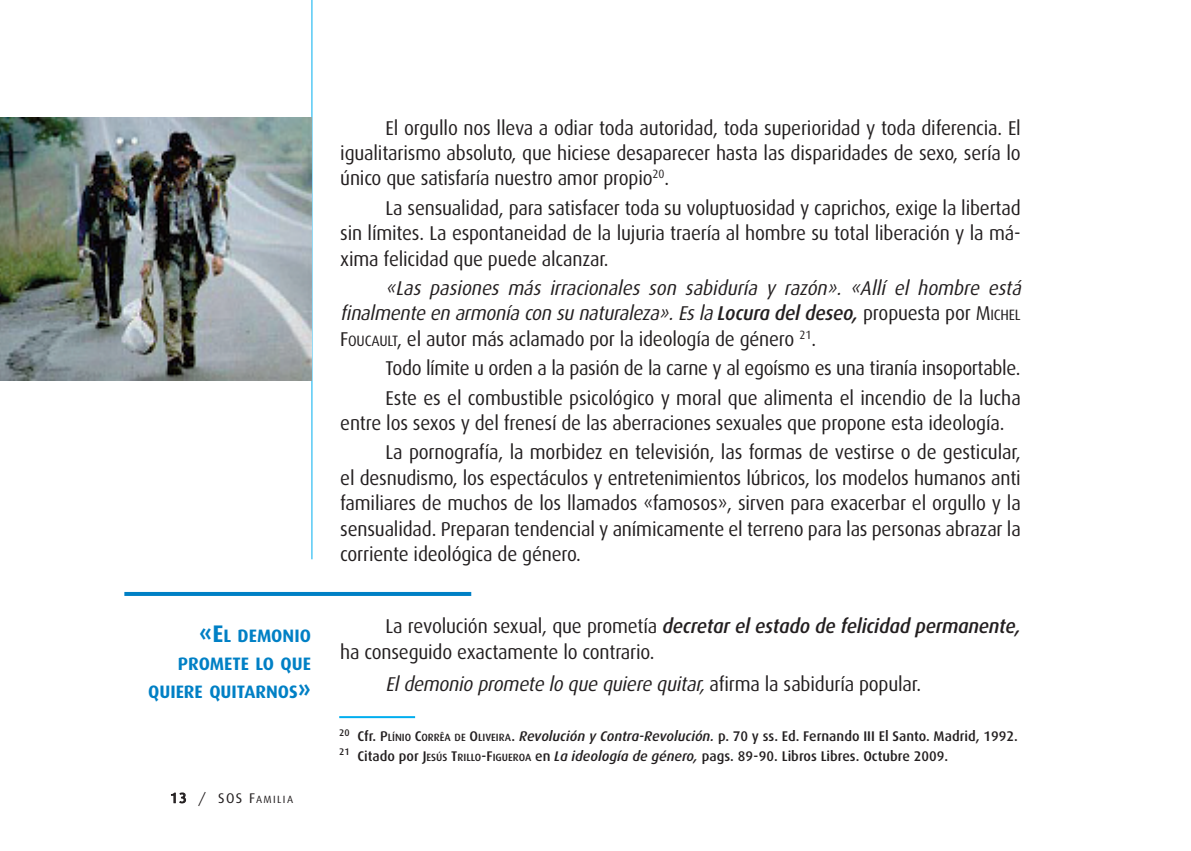
<style>
.page{position:relative;width:1191px;height:851px;background:#fff}
.page>*{position:absolute;margin:0;border:0;box-sizing:border-box;transform-origin:0 0}
.t1{font:20px/25.4px "Dax";letter-spacing:-.01em;color:#231f20;text-align:justify;scale:.95 1}
.t2{font:italic 20px/25.4px "Dax";color:#231f20;scale:.95 1}
.t3{font:700 18px/28px "Dax";color:#0080c5;text-align:right}
.t4{font:500 14px/19.6px "Dax";color:#231f20}
.t5{font:14px "Dax";color:#231f20}
.s1{font-size:24px}
.s2{font-size:10.4px}
.s3{font-weight:500}
.s4{font-style:normal}
.s5{font-style:normal;font-size:15px}
.s6{font-weight:500;font-style:italic}
.s7{font-style:italic}
</style>
<div class="page">
<hr style="left:311px;top:0;width:1px;height:559px;background:#00aeef">
<hr style="left:339px;top:716px;width:76px;height:2px;background:#00aeef">
<img style="left:0;top:117px;width:311px;height:263px">
<hr style="left:124px;top:592px;width:347px;height:4px;background:#0080c5">
<p class="t3" style="left:148px;top:622px;width:164px"><span class="s1">«E</span>L DEMONIO<br>PROMETE LO QUE<br>QUIERE QUITARNOS<span class="s1">»</span></p>
<p class="t5" style="left:170px;top:792px;width:124px">13 / SOS F<span class="s2">AMILIA</span></p>
<p class="t1" style="left:340px;top:116px;width:718px;text-indent:45px">El orgullo nos lleva a odiar toda autoridad, toda superioridad y toda diferencia. El igualitarismo absoluto, que hiciese desaparecer hasta las disparidades de sexo, sería lo único que satisfaría nuestro amor propio<sup>20</sup>.</p>
<p class="t1" style="left:340px;top:196px;width:718px;text-indent:45px">La sensualidad, para satisfacer toda su voluptuosidad y caprichos, exige la libertad sin límites. La espontaneidad de la lujuria traería al hombre su total liberación y la má&shy;xima felicidad que puede alcanzar.</p>
<p class="t2" style="left:340px;top:276px;width:722px;text-indent:45px">«Las pasiones más irracionales son sabiduría y razón». «Allí el hombre está finalmenteenarmoníaconsunaturaleza».Esla<span class="s3">Locura del deseo,</span> <span class="s4">propuesta por M</span><span class="s5">ICHEL<br></span><span class="s4">F</span><span class="s5">OUCAULT</span><span class="s4">, el autor más aclamado por la ideología de género</span> <sup>21</sup><span class="s4">.</span></p>
<p class="t1" style="left:386px;top:355px;width:670px;line-height:29.4px">Todo límite u orden a la pasión de la carne y al egoísmo es una tiranía insoportable.<br>Este es el combustible psicológico y moral que alimenta el incendio de la lucha</p>
<p class="t1" style="left:386px;top:409px;width:670px;line-height:29.4px;text-indent:-45px">entre los sexos y del frenesí de las aberraciones sexuales que propone esta ideología.<br>La pornografía, la morbidez en televisión, las formas de vestirse o de gesticular,</p>
<p class="t1" style="left:340px;top:466px;width:718px">el desnudismo, los espectáculos y entretenimientos lúbricos, los modelos humanos anti familiares de muchos de los llamados «famosos», sirven para exacerbar el orgullo y la sensualidad. Preparan tendencial y anímicamente el terreno para las personas abrazar la corriente ideológica de género.</p>
<p class="t1" style="left:340px;top:614px;width:718px;line-height:26px;text-indent:45px">La revolución sexual, que prometía <span class="s6">decretar el estado de felicidad permanente, </span>ha conseguido exactamente lo contrario.</p>
<p class="t2" style="left:386px;top:672px;width:565px">Eldemonioprometeloquequierequitar,<span class="s4">afirma la sabiduría popular.</span></p>
<p class="t4" style="left:339px;top:727px;width:680px"><sup>20</sup> Cfr. P<span class="s2">LÍNIO</span> C<span class="s2">ORRÊA DE</span> O<span class="s2">LIVEIRA</span>. <span class="s7">Revolución y Contra-Revolución.</span> p. 70 y ss. Ed. Fernando III El Santo. Madrid, 1992.<br><sup>21</sup> Citado por J<span class="s2">ESÚS</span> T<span class="s2">RILLO</span>-F<span class="s2">IGUEROA</span> en <span class="s7">La ideología de género,</span> pags. 89-90. Libros Libres. Octubre 2009.</p>
</div>
